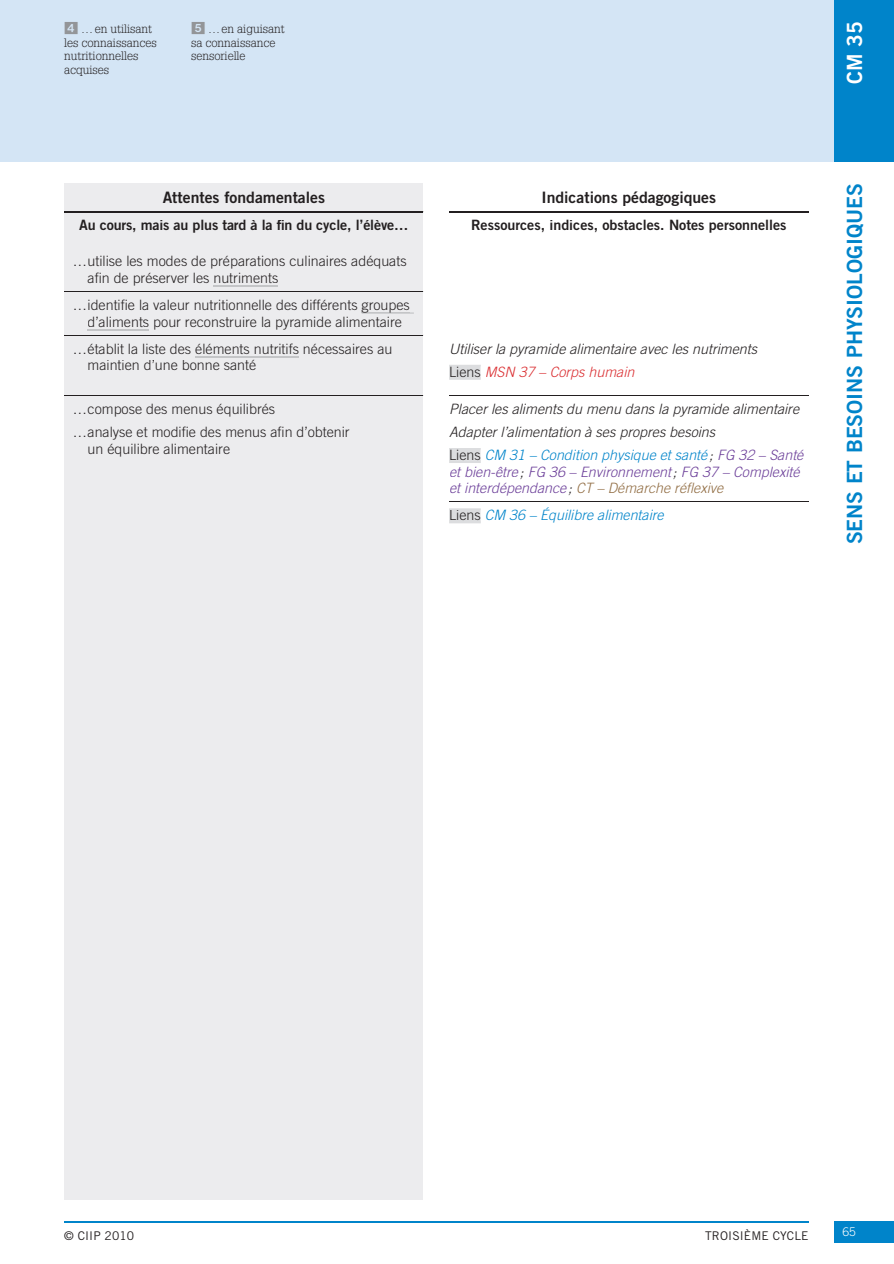
<style>
.page{position:relative;width:894px;height:1264px;background:#fff}
.page>*{position:absolute;margin:0;border:0;box-sizing:border-box;transform-origin:0 0}
.t1{font:21px "Trade Gothic LT Std Bd 2";color:#0084ca}
.t2{font:21px "Trade Gothic LT Std Bd 2";color:#fff}
.t3{font:15.75px "Trade Gothic LT Std Bd 2";color:#231f20}
.t4{font:300 14.25px/16.5px "Trade Gothic LT Std";color:#231f20}
.t5{font:italic 300 14.25px/23px "Trade Gothic LT Std";color:#231f20}
.t6{font:14.25px "Trade Gothic LT Std Bd 2";color:#231f20}
.t7{font:italic 300 14.25px/16.5px "Trade Gothic LT Std";color:#6c3f99}
.t8{font:italic 300 14.25px "Trade Gothic LT Std";color:#0084ca}
.t9{font:300 12px/13.8px "Glypha LT Std";color:#231f20}
.t10{font:12px "Trade Gothic LT Std";letter-spacing:.01em;color:#231f20}
.t11{font:300 12px "Trade Gothic LT Std";color:#fff}
.s1{font-family:"PER pastilles";font-weight:400;font-size:14.25px;color:#939598}
.s2{font-style:normal}
.s3{color:#da2f32}
.s4{color:#0084ca}
.s5{color:#6c3f99}
.s6{color:#231f20}
.s7{color:#916d43}
.s8{font-style:normal;color:#231f20}
</style>
<div class="page">
<hr style="left:64px;top:1221px;width:744px;height:1px;background:#0084ca">
<div style="left:834px;top:1221px;width:60px;height:21px;background:#0084ca"></div>
<div style="left:0;top:0;width:834px;height:162px;background:#d4e5f5"></div>
<div style="left:834px;top:0;width:59px;height:162px;background:#0084ca"></div>
<div style="left:64px;top:183px;width:359px;height:1016px;background:#ececee"></div>
<hr style="left:64px;top:291px;width:359px;height:1px;background:#231f20">
<hr style="left:64px;top:335px;width:359px;height:1px;background:#231f20">
<hr style="left:64px;top:395px;width:359px;height:1px;background:#231f20">
<hr style="left:449px;top:395px;width:359px;height:1px;background:#231f20">
<hr style="left:449px;top:501px;width:359px;height:1px;background:#231f20">
<hr style="left:64px;top:211px;width:359px;height:1px;background:#231f20">
<hr style="left:449px;top:211px;width:359px;height:1px;background:#231f20">
<hr style="left:213px;top:285px;width:65px;height:1px;background:#c4c5c7">
<svg style="left:361px;top:312px;width:53px;height:2px"></svg>
<hr style="left:88px;top:329px;width:61px;height:1px;background:#c4c5c7">
<hr style="left:362px;top:312px;width:48px;height:1px;background:#c4c5c7">
<hr style="left:195px;top:356px;width:104px;height:1px;background:#c4c5c7">
<svg style="left:449px;top:365px;width:32px;height:15px"></svg>
<div style="left:450px;top:366px;width:30px;height:11px;background:#dcdddf"></div>
<svg style="left:449px;top:448px;width:32px;height:15px"></svg>
<div style="left:450px;top:450px;width:30px;height:10px;background:#dcdddf"></div>
<svg style="left:449px;top:508px;width:32px;height:15px"></svg>
<div style="left:450px;top:510px;width:30px;height:10px;background:#dcdddf"></div>
<p class="t9" style="left:64px;top:23px;width:94px"><span class="s1">4</span> … en utilisant les connaissances nutritionnelles acquises</p>
<p class="t9" style="left:191px;top:23px;width:95px"><span class="s1">5</span> … en aiguisant sa connaissance sensorielle</p>
<p class="t3" style="left:163px;top:192px;width:164px">Attentes fondamentales</p>
<p class="t3" style="left:541px;top:192px;width:176px">Indications pédagogiques</p>
<p class="t6" style="left:79px;top:220px;width:331px">Au cours, mais au plus tard à la fin du cycle, l’élève…</p>
<p class="t6" style="left:471px;top:220px;width:317px">Ressources, indices, obstacles. Notes personnelles</p>
<p class="t4" style="left:88px;top:254px;width:321px;text-indent:-15px">… utilise les modes de préparations culinaires adéquats afin de préserver les nutriments</p>
<p class="t4" style="left:73px;top:298px;width:339px">… identifie la valeur nutritionnelle des différents grou es</p>
<p class="t4" style="left:88px;top:298px;width:316px;text-indent:301px">p d’aliments pour reconstruire la pyramide alimentaire</p>
<p class="t4" style="left:88px;top:342px;width:306px;text-indent:-15px">… établit la liste des éléments nutritifs nécessaires au maintien d’une bonne santé</p>
<p class="t5" style="left:449px;top:338px;width:309px">Utiliser la pyramide alimentaire avec les nutriments<br><span class="s2">Liens</span> <span class="s3">MSN 37 – Corps humain</span></p>
<p class="t4" style="left:73px;top:399px;width:278px;line-height:23px">… compose des menus équilibrés<br>… analyse et modifie des menus afin d’obtenir</p>
<p class="t4" style="left:88px;top:441px;width:144px">un équilibre alimentaire</p>
<p class="t5" style="left:449px;top:399px;width:356px">Placer les aliments du menu dans la pyramide alimentaire<br>Adapter l’alimentation à ses propres besoins<br><span class="s2">Liens</span> <span class="s4">CM 31 – Condition physique et santé</span>; <span class="s5">FG 32 – Santé</span></p>
<p class="t7" style="left:449px;top:464px;width:352px">et bien-être<span class="s6">;</span> FG 36 – Environnement <span class="s6">;</span> FG 37 – Complexité et interdépendance <span class="s6">;</span> <span class="s7">CT – Démarche réflexive</span></p>
<p class="t8" style="left:449px;top:510px;width:216px"><span class="s8">Liens</span> CM 36 – Équilibre alimentaire</p>
<h1 class="t2" style="left:847px;top:84px;width:64px;rotate:-90deg">CM 35</h1>
<h1 class="t1" style="left:847px;top:544px;width:363px;rotate:-90deg">SENS ET BESOINS PHYSIOLOGIQUES</h1>
<p class="t10" style="left:64px;top:1231px;width:72px">© CIIP 2010</p>
<p class="t10" style="left:705px;top:1231px;width:105px">TROISIÈME CYCLE</p>
<p class="t11" style="left:842px;top:1227px;width:15px">65</p>
</div>
